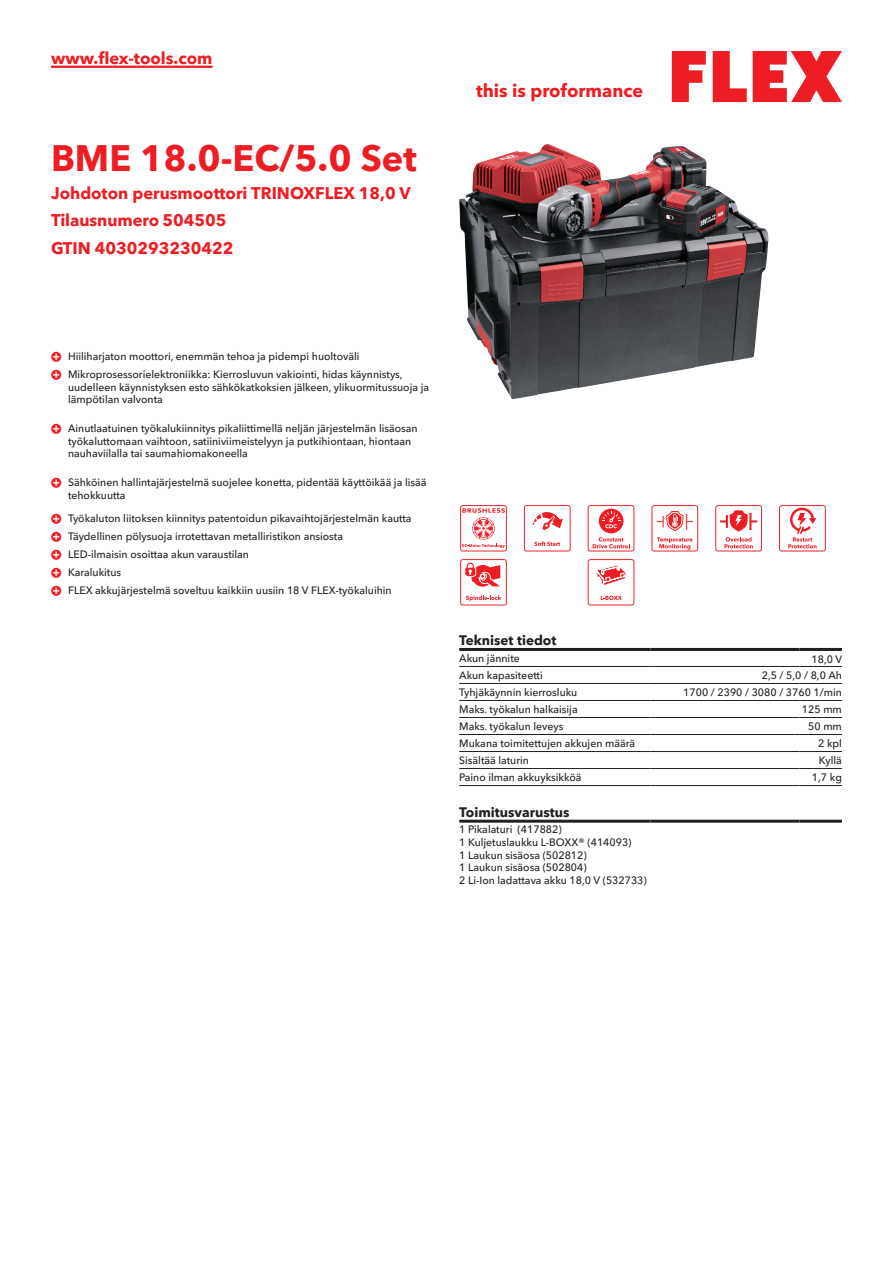
<style>
.page{position:relative;width:893px;height:1263px;background:#fff}
.page>*{position:absolute;margin:0;border:0;box-sizing:border-box;transform-origin:0 0}
.CB_AF_Product-name{font:700 36px "Avenir Next W1 G";color:#ee1d23}
.t1{font:700 18px "Avenir Next W1 G";color:#ee1d23}
.CB_AF_Product-short{font:700 16.5px "Avenir Next W1 G";color:#ee1d23}
.CB_AF_Order-number{font:700 16.5px "Avenir Next W1 G";color:#ee1d23}
.CB_AF_Table-headline{font:700 13.5px "Avenir Next W1 G";color:#231f20}
.CB_AF_Table-specific{font:500 10.5px/12.6px "Avenir Next W1 G";color:#231f20}
</style>
<div class="page">
<svg style="left:672px;top:51px;width:34px;height:51px"></svg>
<svg style="left:713px;top:51px;width:34px;height:51px"></svg>
<svg style="left:753px;top:51px;width:89px;height:51px"></svg>
<hr style="left:51px;top:66px;width:162px;height:2px;background:#ee1d23">
<img style="left:459px;top:144px;width:310px;height:255px">
<hr style="left:459px;top:666px;width:192px;height:1px;background:#231f20">
<hr style="left:651px;top:666px;width:148px;height:1px;background:#231f20">
<hr style="left:799px;top:666px;width:43px;height:1px;background:#231f20">
<hr style="left:459px;top:683px;width:192px;height:1px;background:#231f20">
<hr style="left:651px;top:683px;width:148px;height:1px;background:#231f20">
<hr style="left:799px;top:683px;width:43px;height:1px;background:#231f20">
<hr style="left:459px;top:700px;width:192px;height:1px;background:#231f20">
<hr style="left:651px;top:700px;width:148px;height:1px;background:#231f20">
<hr style="left:799px;top:700px;width:43px;height:1px;background:#231f20">
<hr style="left:459px;top:717px;width:192px;height:1px;background:#231f20">
<hr style="left:651px;top:717px;width:148px;height:1px;background:#231f20">
<hr style="left:799px;top:717px;width:43px;height:1px;background:#231f20">
<hr style="left:459px;top:734px;width:192px;height:1px;background:#231f20">
<hr style="left:651px;top:734px;width:148px;height:1px;background:#231f20">
<hr style="left:799px;top:734px;width:43px;height:1px;background:#231f20">
<hr style="left:459px;top:751px;width:192px;height:1px;background:#231f20">
<hr style="left:651px;top:751px;width:148px;height:1px;background:#231f20">
<hr style="left:799px;top:751px;width:43px;height:1px;background:#231f20">
<hr style="left:459px;top:768px;width:192px;height:1px;background:#231f20">
<hr style="left:651px;top:768px;width:148px;height:1px;background:#231f20">
<hr style="left:799px;top:768px;width:43px;height:1px;background:#231f20">
<hr style="left:459px;top:785px;width:192px;height:1px;background:#231f20">
<hr style="left:651px;top:785px;width:148px;height:1px;background:#231f20">
<hr style="left:799px;top:785px;width:43px;height:1px;background:#231f20">
<hr style="left:459px;top:648px;width:192px;height:3px;background:#231f20">
<hr style="left:651px;top:648px;width:148px;height:3px;background:#231f20">
<hr style="left:799px;top:648px;width:43px;height:3px;background:#231f20">
<hr style="left:459px;top:820px;width:192px;height:3px;background:#231f20">
<hr style="left:651px;top:820px;width:148px;height:3px;background:#231f20">
<hr style="left:799px;top:820px;width:43px;height:3px;background:#231f20">
<svg style="left:460px;top:505px;width:47px;height:46px"></svg>
<svg style="left:524px;top:505px;width:47px;height:46px"></svg>
<svg style="left:588px;top:505px;width:46px;height:46px"></svg>
<svg style="left:651px;top:505px;width:47px;height:46px"></svg>
<svg style="left:715px;top:505px;width:47px;height:46px"></svg>
<svg style="left:779px;top:505px;width:47px;height:46px"></svg>
<svg style="left:460px;top:559px;width:47px;height:46px"></svg>
<svg style="left:588px;top:559px;width:46px;height:46px"></svg>
<h3 class="CB_AF_Product-short" style="left:51px;top:45px;width:163px">www.flex-tools.com</h3>
<p class="CB_AF_Product-name" style="left:51px;top:130px;width:367px">BME 18.0-EC/5.0 Set</p>
<p class="CB_AF_Product-short" style="left:51px;top:180px;width:361px">Johdoton perusmoottori TRINOXFLEX 18,0 V</p>
<p class="CB_AF_Order-number" style="left:51px;top:207px;width:177px">Tilausnumero 504505</p>
<p class="CB_AF_Order-number" style="left:51px;top:235px;width:184px">GTIN 4030293230422</p>
<h2 class="t1" style="left:476px;top:77px;width:169px">this is proformance</h2>
<p class="CB_AF_Table-specific" style="left:68px;top:349px;width:293px">Hiiliharjaton moottori, enemmän tehoa ja pidempi huoltoväli</p>
<p class="CB_AF_Table-specific" style="left:68px;top:367px;width:363px">Mikroprosessorielektroniikka: Kierrosluvun vakiointi, hidas käynnistys, uudelleen käynnistyksen esto sähkökatkoksien jälkeen, ylikuormitussuoja ja lämpötilan valvonta</p>
<p class="CB_AF_Table-specific" style="left:68px;top:421px;width:351px">Ainutlaatuinen työkalukiinnitys pikaliittimellä neljän järjestelmän lisäosan työkaluttomaan vaihtoon, satiiniviimeistelyyn ja putkihiontaan, hiontaan nauhaviilalla tai saumahiomakoneella</p>
<p class="CB_AF_Table-specific" style="left:68px;top:475px;width:360px">Sähköinen hallintajärjestelmä suojelee konetta, pidentää käyttöikää ja lisää tehokkuutta</p>
<p class="CB_AF_Table-specific" style="left:68px;top:511px;width:345px">Työkaluton liitoksen kiinnitys patentoidun pikavaihtojärjestelmän kautta</p>
<p class="CB_AF_Table-specific" style="left:68px;top:529px;width:277px">Täydellinen pölysuoja irrotettavan metalliristikon ansiosta</p>
<p class="CB_AF_Table-specific" style="left:68px;top:547px;width:183px">LED-ilmaisin osoittaa akun varaustilan</p>
<p class="CB_AF_Table-specific" style="left:68px;top:565px;width:55px">Karalukitus</p>
<p class="CB_AF_Table-specific" style="left:68px;top:583px;width:325px">FLEX akkujärjestelmä soveltuu kaikkiin uusiin 18 V FLEX-työkaluihin</p>
<p class="CB_AF_Table-headline" style="left:459px;top:630px;width:99px">Tekniset tiedot</p>
<p class="CB_AF_Table-specific" style="left:459px;top:651px;width:62px">Akun jännite</p>
<p class="CB_AF_Table-specific" style="left:811px;top:652px;width:32px">18,0 V</p>
<p class="CB_AF_Table-specific" style="left:459px;top:668px;width:85px">Akun kapasiteetti</p>
<p class="CB_AF_Table-specific" style="left:762px;top:668px;width:82px">2,5 / 5,0 / 8,0 Ah</p>
<p class="CB_AF_Table-specific" style="left:459px;top:685px;width:120px">Tyhjäkäynnin kierrosluku</p>
<p class="CB_AF_Table-specific" style="left:683px;top:685px;width:160px">1700 / 2390 / 3080 / 3760 1/min</p>
<p class="CB_AF_Table-specific" style="left:459px;top:702px;width:120px">Maks. työkalun halkaisija</p>
<p class="CB_AF_Table-specific" style="left:802px;top:702px;width:41px">125 mm</p>
<p class="CB_AF_Table-specific" style="left:459px;top:719px;width:106px">Maks. työkalun leveys</p>
<p class="CB_AF_Table-specific" style="left:808px;top:719px;width:35px">50 mm</p>
<p class="CB_AF_Table-specific" style="left:459px;top:736px;width:177px">Mukana toimitettujen akkujen määrä</p>
<p class="CB_AF_Table-specific" style="left:818px;top:736px;width:25px">2 kpl</p>
<p class="CB_AF_Table-specific" style="left:459px;top:753px;width:71px">Sisältää laturin</p>
<p class="CB_AF_Table-specific" style="left:819px;top:753px;width:25px">Kyllä</p>
<p class="CB_AF_Table-specific" style="left:459px;top:770px;width:124px">Paino ilman akkuyksikköä</p>
<p class="CB_AF_Table-specific" style="left:812px;top:770px;width:32px">1,7 kg</p>
<p class="CB_AF_Table-headline" style="left:459px;top:801px;width:112px">Toimitusvarustus</p>
<p class="CB_AF_Table-specific" style="left:459px;top:822px;width:189px">1 Pikalaturi (417882)<br>1 Kuljetuslaukku L-BOXX® (414093)<br>1 Laukun sisäosa (502812)<br>1 Laukun sisäosa (502804)<br>2 Li-Ion ladattava akku 18,0 V (532733)</p>
</div>
